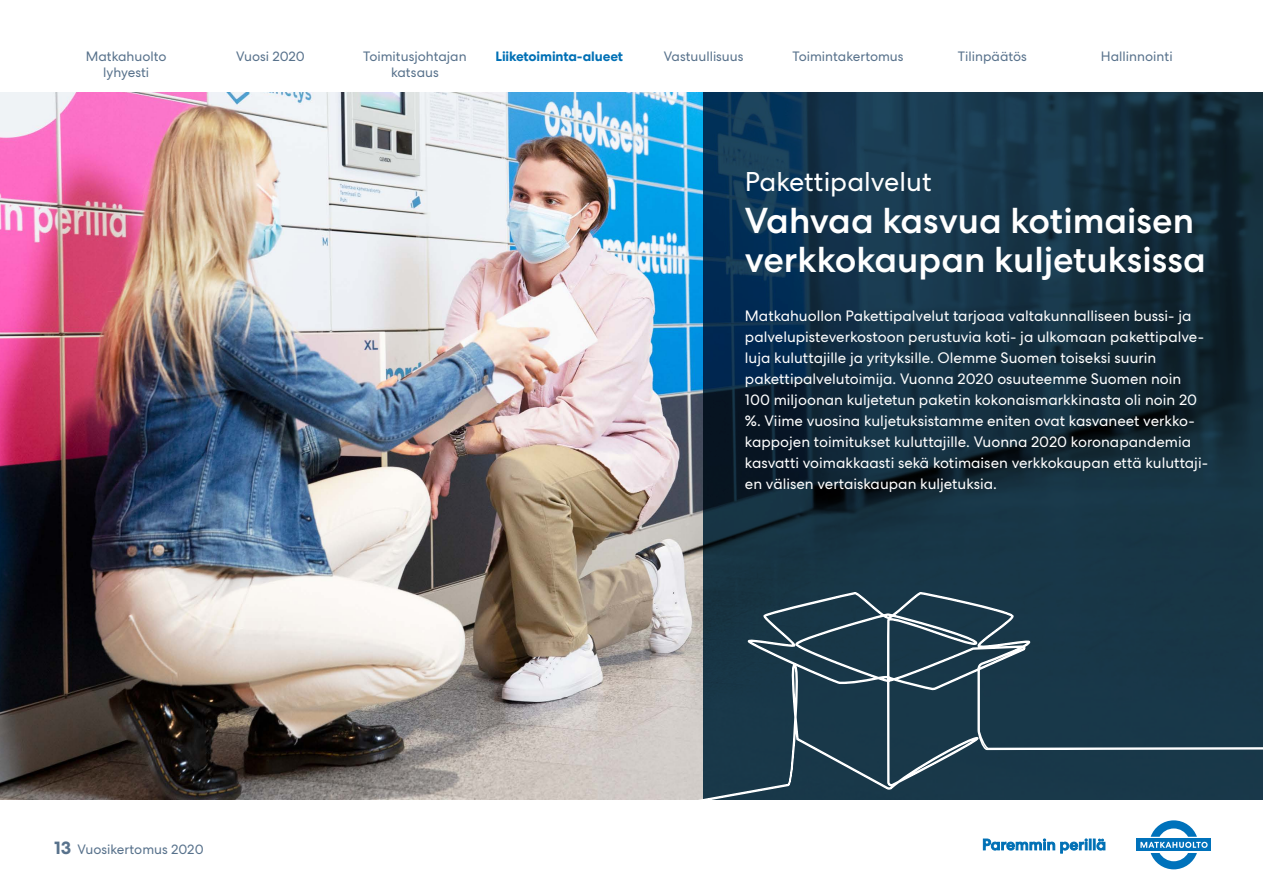
<style>
.page{position:relative;width:1263px;height:893px;background:#fff}
.page>*{position:absolute;margin:0;border:0;box-sizing:border-box;transform-origin:0 0}
.t1{font:500 36px/39px "Centra No 2";color:#fff}
.t2{font:27px "Centra No 2";color:#fff}
.t3{font:15px/21px "Centra No 2";color:#fff}
.t4{font:13.5px/16.2px "Centra No 2";color:#58728c;text-align:center}
.t5{font:700 13.5px "Centra No 2";letter-spacing:-.01em;color:#0070b5}
.s1{font-weight:700;font-size:18px}
</style>
<div class="page">
<svg style="left:983px;top:839px;width:122px;height:14px"></svg>
<div style="left:1136px;top:839px;width:75px;height:12px;background:#0072bb"></div>
<svg style="left:1140px;top:820px;width:67px;height:49px"></svg>
<img style="left:1px;top:93px;width:703px;height:706px">
<svg style="left:704px;top:93px;width:559px;height:498px;background:#132f42"></svg>
<svg style="left:686px;top:591px;width:577px;height:209px;background:#284454"></svg>
<p class="t4" style="left:86px;top:48px;width:82px">Matkahuolto lyhyesti</p>
<p class="t4" style="left:236px;top:48px;width:70px">Vuosi 2020</p>
<p class="t4" style="left:363px;top:48px;width:105px">Toimitusjohtajan katsaus</p>
<p class="t5" style="left:496px;top:48px;width:129px">Liiketoiminta-alueet</p>
<p class="t4" style="left:664px;top:48px;width:81px">Vastuullisuus</p>
<p class="t4" style="left:792px;top:48px;width:113px">Toimintakertomus</p>
<p class="t4" style="left:958px;top:48px;width:71px">Tilinpäätös</p>
<p class="t4" style="left:1101px;top:48px;width:73px">Hallinnointi</p>
<h2 class="t2" style="left:745px;top:166px;width:188px">Pakettipalvelut</h2>
<h1 class="t1" style="left:745px;top:201px;width:462px">Vahvaa kasvua kotimaisen verkkokaupan kuljetuksissa</h1>
<p class="t4" style="left:54px;top:841px;width:151px"><span class="s1">13</span> Vuosikertomus 2020</p>
<p class="t3" style="left:745px;top:305px;width:465px">Matkahuollon Pakettipalvelut tarjoaa valtakunnalliseen bussi- ja palvelupisteverkostoon perustuvia koti- ja ulkomaan pakettipalve&shy;luja kuluttajille ja yrityksille. Olemme Suomen toiseksi suurin pakettipalvelutoimija. Vuonna 2020 osuuteemme Suomen noin 100 miljoonan kuljetetun paketin kokonaismarkkinasta oli noin 20 %. Viime vuosina kuljetuksistamme eniten ovat kasvaneet verkko&shy;kappojen toimitukset kuluttajille. Vuonna 2020 koronapandemia kasvatti voimakkaasti sekä kotimaisen verkkokaupan että kuluttaji&shy;en välisen vertaiskaupan kuljetuksia.</p>
</div>
